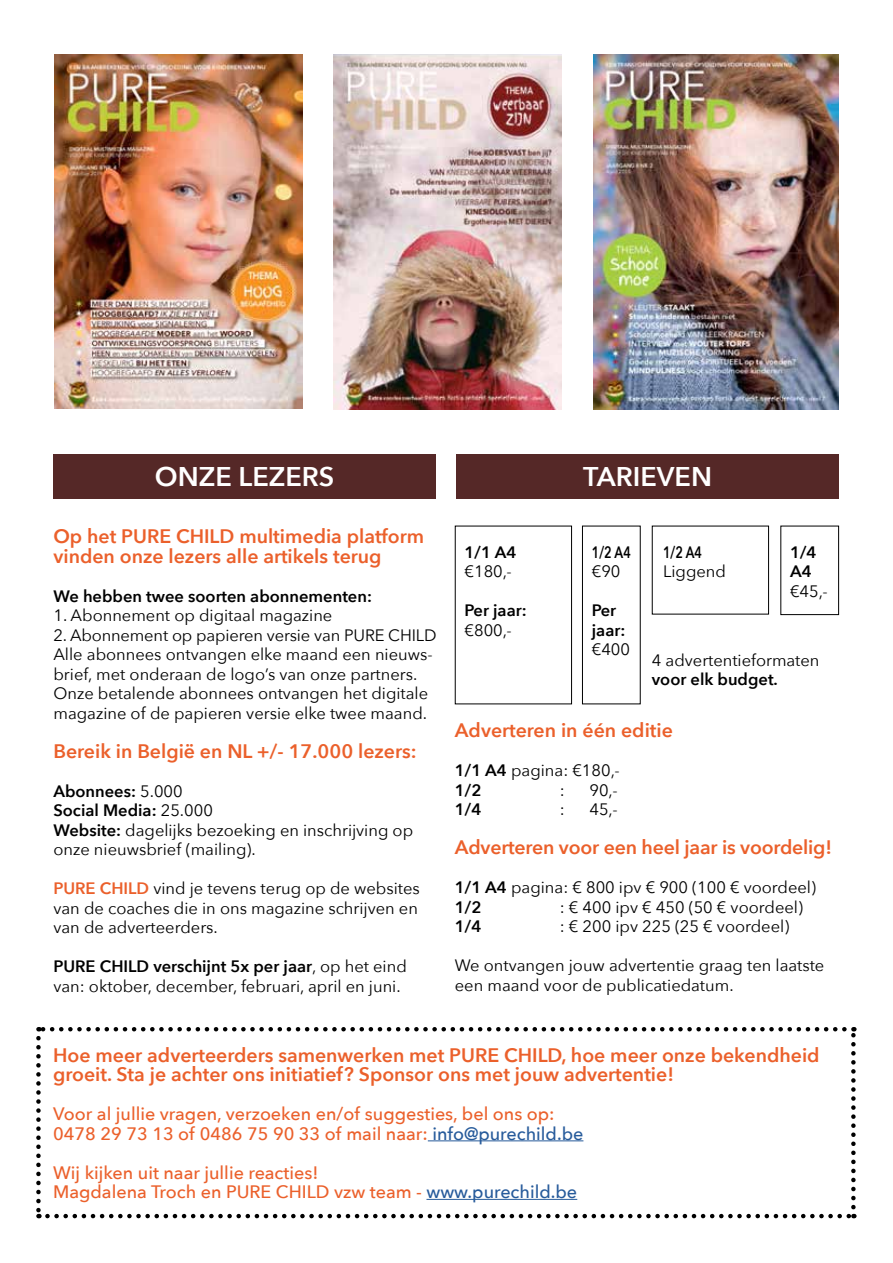
<style>
.page{position:relative;width:893px;height:1263px;background:#fff}
.page>*{position:absolute;margin:0;border:0;box-sizing:border-box;transform-origin:0 0}
.t1{font:600 27px "Avenir Next";color:#fff}
.t2{font:600 19.5px/19.5px "Avenir Next";color:#eb602b}
.t3{font:500 18px/19.5px "Avenir Next";color:#eb602b}
.t4{font:16.5px/19.5px "Avenir Next";color:#000}
.t5{font:600 16.5px/19.5px "Avenir Next";color:#000}
.t6{font:600 16.5px "Avenir Next";color:#000;scale:.75 1}
.s1{font-weight:600}
.s2{font-weight:600;color:#eb602b}
.s3{color:#275b9b}
</style>
<div class="page">
<img style="left:333px;top:54px;width:228px;height:356px">
<img style="left:54px;top:55px;width:248px;height:354px">
<img style="left:593px;top:54px;width:245px;height:356px">
<div style="left:54px;top:454px;width:382px;height:45px;background:#552827"></div>
<div style="left:457px;top:454px;width:382px;height:45px;background:#552827"></div>
<hr style="left:428px;top:1140px;width:155px;height:1px;background:#275b9b">
<hr style="left:426px;top:1199px;width:151px;height:1px;background:#275b9b">
<svg style="left:36px;top:1038px;width:5px;height:180px"></svg>
<svg style="left:47px;top:1214px;width:807px;height:4px"></svg>
<svg style="left:851px;top:1027px;width:5px;height:180px"></svg>
<svg style="left:38px;top:1027px;width:806px;height:4px"></svg>
<div style="left:455px;top:526px;width:117px;height:178px;border:1px solid #000"></div>
<div style="left:780px;top:526px;width:59px;height:89px;border:1px solid #000"></div>
<div style="left:582px;top:526px;width:59px;height:178px;border:1px solid #000"></div>
<h1 class="t1" style="left:155px;top:453px;width:181px">ONZE LEZERS</h1>
<h1 class="t1" style="left:583px;top:453px;width:131px">TARIEVEN</h1>
<p class="t2" style="left:53px;top:526px;width:372px">Op het PURE CHILD multimedia platform vinden onze lezers alle artikels terug</p>
<p class="t5" style="left:53px;top:586px;width:320px">We hebben twee soorten abonnementen:</p>
<p class="t4" style="left:53px;top:605px;width:280px">1. Abonnement op digitaal magazine</p>
<p class="t4" style="left:53px;top:624px;width:385px">2. Abonnement op papieren versie van PURE CHILD Alle abonnees ontvangen elke maand een nieuws&shy;brief, met onderaan de logo’s van onze partners.<br>Onze betalende abonnees ontvangen het digitale magazine of de papieren versie elke twee maand.</p>
<p class="t2" style="left:53px;top:740px;width:365px">Bereik in België en NL +/- 17.000 lezers:</p>
<p class="t4" style="left:53px;top:780px;width:361px"><span class="s1">Abonnees:</span> 5.000<br><span class="s1">Social Media:</span> 25.000<br><span class="s1">Website:</span> dagelijks bezoeking en inschrijving op onze nieuwsbrief (mailing).</p>
<p class="t4" style="left:53px;top:878px;width:368px;text-align:justify"><span class="s2">PURE CHILD</span> vind je tevens terug op de websites van de coaches die in ons magazine schrijven en van de adverteerders.</p>
<p class="t4" style="left:53px;top:956px;width:355px"><span class="s1">PURE CHILD verschijnt 5x per jaar</span>, op het eind van: oktober, december, februari, april en juni.</p>
<p class="t5" style="left:465px;top:542px;width:54px">1/1 A4</p>
<p class="t4" style="left:465px;top:561px;width:49px">€180,-</p>
<p class="t5" style="left:465px;top:600px;width:64px">Per jaar:</p>
<p class="t4" style="left:465px;top:620px;width:49px">€800,-</p>
<p class="t6" style="left:592px;top:538px;width:54px">1/2 A4</p>
<p class="t4" style="left:592px;top:561px;width:30px">€90</p>
<p class="t5" style="left:592px;top:600px;width:35px">Per jaar:</p>
<p class="t4" style="left:592px;top:639px;width:40px">€400</p>
<p class="t6" style="left:663px;top:538px;width:54px">1/2 A4</p>
<p class="t4" style="left:663px;top:561px;width:64px">Liggend</p>
<p class="t5" style="left:790px;top:542px;width:28px">1/4<br>A4</p>
<p class="t4" style="left:790px;top:581px;width:39px">€45,-</p>
<p class="t4" style="left:652px;top:649px;width:169px">4 advertentieformaten</p>
<p class="t5" style="left:652px;top:669px;width:128px">voor elk budget.</p>
<p class="t2" style="left:455px;top:720px;width:220px">Adverteren in één editie</p>
<p class="t4" style="left:455px;top:760px;width:166px"><span class="s1">1/1 A4</span> pagina: €180,-<br><span class="s1">1/2</span></p>
<p class="t4" style="left:560px;top:779px;width:6px">:</p>
<p class="t4" style="left:589px;top:779px;width:30px">90,-</p>
<p class="t5" style="left:455px;top:799px;width:28px">1/4</p>
<p class="t4" style="left:560px;top:799px;width:6px">:</p>
<p class="t4" style="left:589px;top:799px;width:30px">45,-</p>
<p class="t2" style="left:455px;top:837px;width:379px">Adverteren voor een heel jaar is voordelig!</p>
<p class="t4" style="left:455px;top:877px;width:363px"><span class="s1">1/1 A4</span> pagina: € 800 ipv € 900 (100 € voordeel)<br><span class="s1">1/2</span></p>
<p class="t4" style="left:560px;top:896px;width:245px">: € 400 ipv € 450 (50 € voordeel)</p>
<p class="t5" style="left:455px;top:916px;width:28px">1/4</p>
<p class="t4" style="left:560px;top:916px;width:231px">: € 200 ipv 225 (25 € voordeel)</p>
<p class="t4" style="left:455px;top:955px;width:371px">We ontvangen jouw advertentie graag ten laatste een maand voor de publicatiedatum.</p>
<p class="t2" style="left:53px;top:1044px;width:768px">Hoe meer adverteerders samenwerken met PURE CHILD, hoe meer onze bekendheid groeit. Sta je achter ons initiatief? Sponsor ons met jouw advertentie!</p>
<p class="t3" style="left:53px;top:1103px;width:532px">Voor al jullie vragen, verzoeken en/of suggesties, bel ons op:<br>0478 29 73 13 of 0486 75 90 33 of mail naar: <span class="s3">info@purechild.be</span></p>
<p class="t3" style="left:53px;top:1162px;width:526px">Wij kijken uit naar jullie reacties!<br>Magdalena Troch en PURE CHILD vzw team - <span class="s3">www.purechild.be</span></p>
</div>
